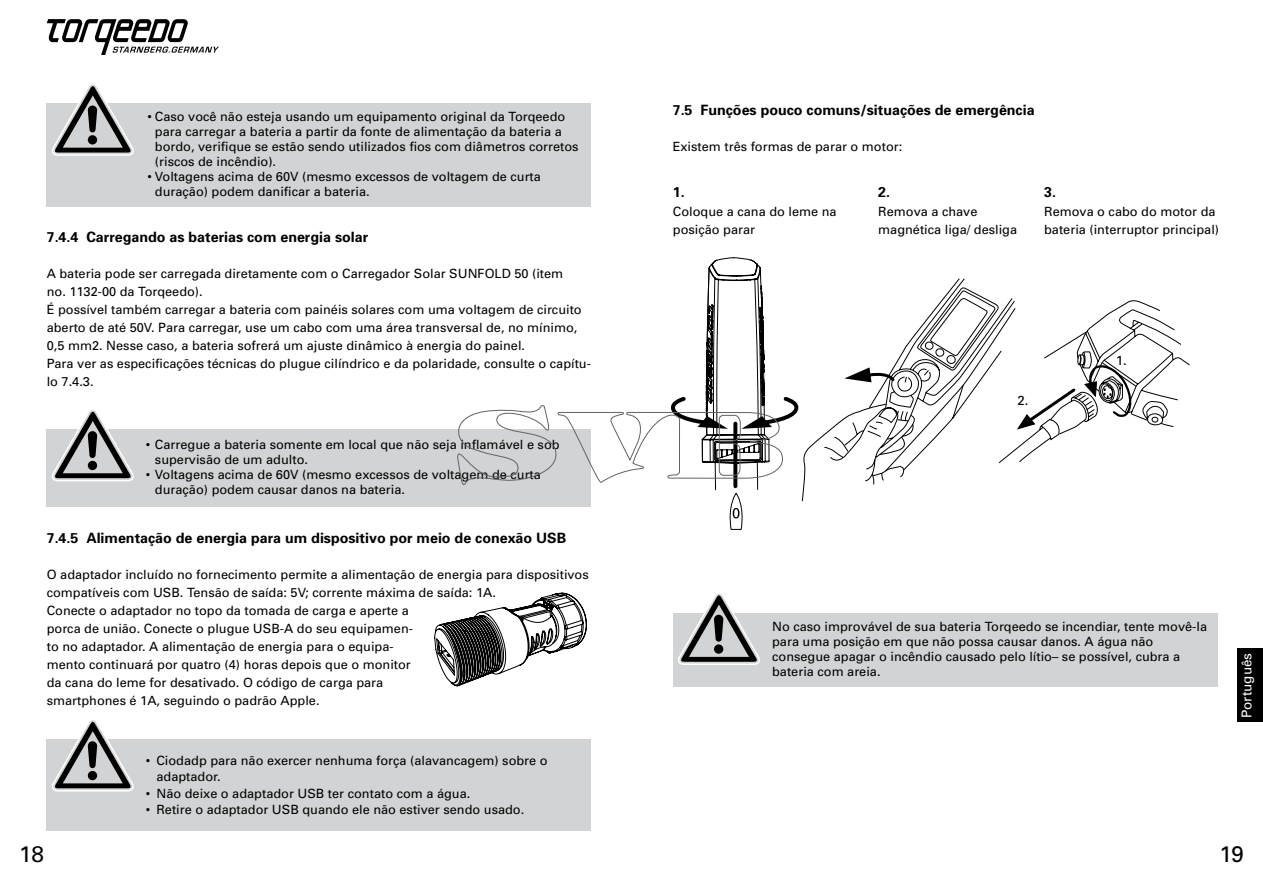
<style>
.page{position:relative;width:1263px;height:893px;background:#fff}
.page>*{position:absolute;margin:0;border:0;box-sizing:border-box;transform-origin:0 0}
.t1{font:22.5px "Univers";color:#000}
.t2{font:700 14.25px "Univers";color:#000}
.t3{font:13.5px "Univers";color:#fff}
.t4{font:13.2px "Univers";color:#000}
.t5{font:12.75px/18px "Univers";color:#000}
</style>
<div class="page">
<svg style="left:47px;top:19px;width:172px;height:36px"></svg>
<div style="left:1237px;top:648px;width:26px;height:74px;background:#000"></div>
<div style="left:47px;top:429px;width:544px;height:78px;background:#d1d3d4"></div>
<svg style="left:52px;top:410px;width:82px;height:72px"></svg>
<div style="left:673px;top:613px;width:544px;height:74px;background:#d1d3d4"></div>
<svg style="left:678px;top:593px;width:82px;height:72px"></svg>
<div style="left:47px;top:104px;width:544px;height:103px;background:#d1d3d4"></div>
<svg style="left:51px;top:84px;width:85px;height:72px"></svg>
<svg style="left:434px;top:592px;width:153px;height:95px"></svg>
<div style="left:47px;top:739px;width:544px;height:92px;background:#d1d3d4"></div>
<svg style="left:52px;top:720px;width:82px;height:72px"></svg>
<svg style="left:457px;top:257px;width:733px;height:273px"></svg>
<p class="t5" style="left:155px;top:109px;width:425px;line-height:15px;text-indent:-7px">• Caso você não esteja usando um equipamento original da Torqeedo para carregar a bateria a partir da fonte de alimentação da bateria a bordo, verifique se estão sendo utilizados fios com diâmetros corretos (riscos de incêndio).</p>
<p class="t5" style="left:155px;top:169px;width:387px;line-height:15px;text-indent:-7px">• Voltagens acima de 60V (mesmo excessos de voltagem de curta duração) podem danificar a bateria.</p>
<p class="t2" style="left:47px;top:228px;width:323px">7.4.4 Carregando as baterias com energia solar</p>
<p class="t5" style="left:47px;top:264px;width:546px">A bateria pode ser carregada diretamente com o Carregador Solar SUNFOLD 50 (item<br>no. 1132-00 da Torqeedo).<br>É possível também carregar a bateria com painéis solares com uma voltagem de circuito aberto de até 50V. Para carregar, use um cabo com uma área transversal de, no mínimo, 0,5 mm2. Nesse caso, a bateria sofrerá um ajuste dinâmico à energia do painel.<br>Para ver as especificações técnicas do plugue cilíndrico e da polaridade, consulte o capítu&shy;lo 7.4.3.</p>
<p class="t5" style="left:155px;top:437px;width:406px;line-height:15px;text-indent:-9px">• Carregue a bateria somente em local que não seja inflamável e sob supervisão de um adulto.</p>
<p class="t5" style="left:155px;top:467px;width:387px;line-height:15px;text-indent:-9px">• Voltagens acima de 60V (mesmo excessos de voltagem de curta duração) podem causar danos na bateria.</p>
<p class="t2" style="left:47px;top:529px;width:521px">7.4.5 Alimentação de energia para um dispositivo por meio de conexão USB</p>
<p class="t5" style="left:47px;top:565px;width:543px">O adaptador incluído no fornecimento permite a alimentação de energia para dispositivos compatíveis com USB. Tensão de saída: 5V; corrente máxima de saída: 1A.<br>Conecte o adaptador no topo da tomada de carga e aperte a<br>porca de união. Conecte o plugue USB-A do seu equipamen-<br>to no adaptador. A alimentação de energia para o equipa-<br>mento continuará por quatro (4) horas depois que o monitor<br>da cana do leme for desativado. O código de carga para<br>smartphones é 1A, seguindo o padrão Apple.</p>
<p class="t5" style="left:156px;top:752px;width:393px;line-height:16.5px;text-indent:-11px">• Ciodadp para não exercer nenhuma força (alavancagem) sobre o adaptador.</p>
<p class="t5" style="left:146px;top:784px;width:326px">• Não deixe o adaptador USB ter contato com a água.</p>
<p class="t5" style="left:146px;top:801px;width:380px">• Retire o adaptador USB quando ele não estiver sendo usado.</p>
<p class="t2" style="left:673px;top:102px;width:363px">7.5 Funções pouco comuns/situações de emergência</p>
<p class="t5" style="left:673px;top:138px;width:231px">Existem três formas de parar o motor:</p>
<p class="t2" style="left:673px;top:183px;width:13px">1.</p>
<p class="t2" style="left:878px;top:183px;width:13px">2.</p>
<p class="t2" style="left:1044px;top:183px;width:13px">3.</p>
<p class="t5" style="left:673px;top:203px;width:165px">Coloque a cana do leme na posição parar</p>
<p class="t5" style="left:878px;top:203px;width:140px">Remova a chave magnética liga/ desliga</p>
<p class="t5" style="left:1044px;top:203px;width:176px">Remova o cabo do motor da bateria (interruptor principal)</p>
<p class="t4" style="left:1017px;top:392px;width:12px">2.</p>
<p class="t4" style="left:1116px;top:353px;width:12px">1.</p>
<p class="t5" style="left:772px;top:620px;width:436px;line-height:15px">No caso improvável de sua bateria Torqeedo se incendiar, tente movê-la para uma posição em que não possa causar danos. A água não consegue apagar o incêndio causado pelo lítio– se possível, cubra a bateria com areia.</p>
<p class="t3" style="left:1239px;top:718px;width:67px;rotate:-90deg">Português</p>
<h1 class="t1" style="left:19px;top:841px;width:27px">18</h1>
<h1 class="t1" style="left:1219px;top:841px;width:27px">19</h1>
</div>
